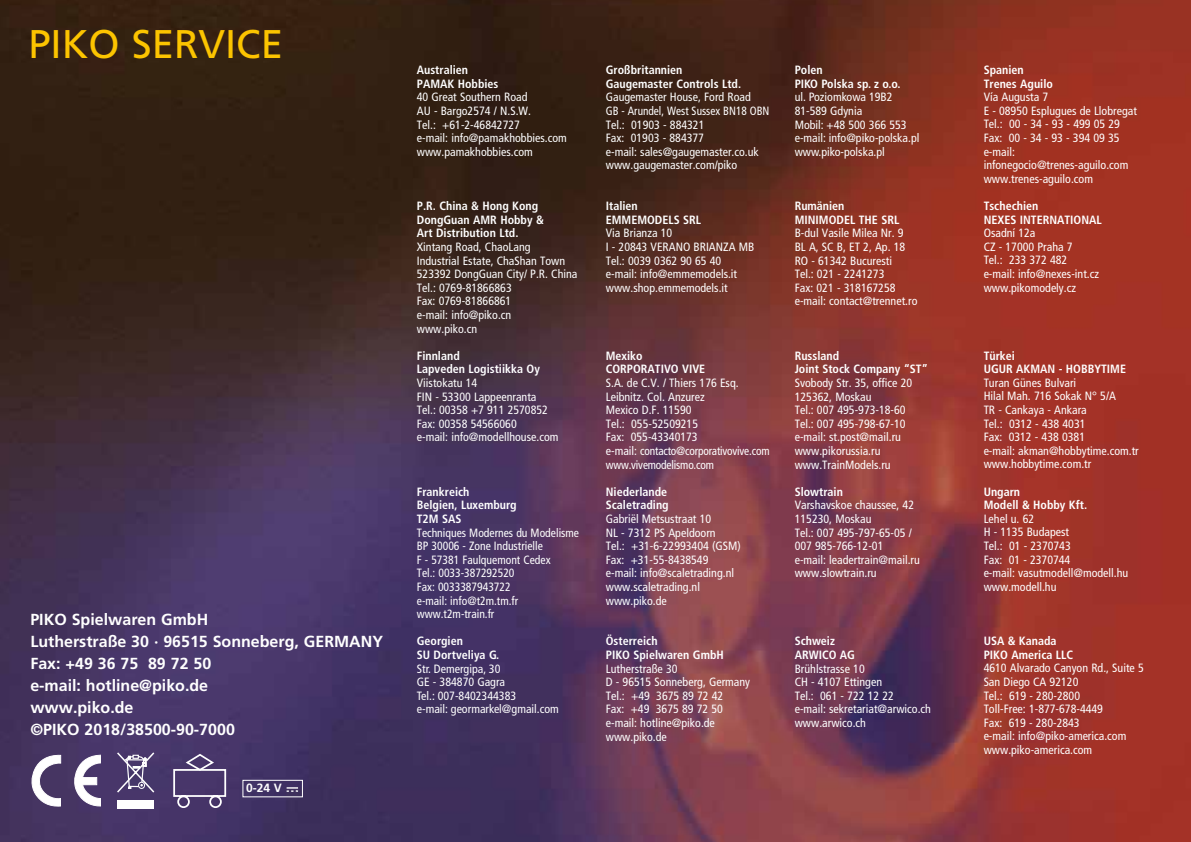
<style>
.page{position:relative;width:1191px;height:842px;background:#fff}
.page>*{position:absolute;margin:0;border:0;box-sizing:border-box;transform-origin:0 0}
.t1{font:40px "Frutiger LT Std";color:#fcc400}
.t2{font:700 16px/22px "Frutiger LT Std";color:#fff}
.t3{font:condensed 12px/13.6px "Frutiger LT Std";color:#fff}
.t4{font:700 condensed 12px/13.6px "Frutiger LT Std";color:#fff}
.t5{font:700 12px "Frutiger LT Std";color:#fff}
</style>
<div class="page">
<img style="left:0;top:0;width:1191px;height:842px">
<svg style="left:173px;top:753px;width:54px;height:56px;background:#645581"></svg>
<svg style="left:30px;top:755px;width:31px;height:52px"></svg>
<svg style="left:73px;top:754px;width:27px;height:53px"></svg>
<div style="left:117px;top:800px;width:37px;height:8px;background:#fff"></div>
<svg style="left:117px;top:752px;width:37px;height:42px;background:#70638b"></svg>
<div style="left:242px;top:780px;width:61px;height:17px;border:1px solid #fff"></div>
<svg style="left:287px;top:787px;width:11px;height:5px"></svg>
<h1 class="t1" style="left:28px;top:21px;width:256px">PI KO SERVICE</h1>
<h2 class="t2" style="left:30px;top:609px;width:354px">PIKO Spielwaren GmbH<br>Lutherstraße 30 · 96515 Sonneberg, Germany<br>Fax: +49 36 75 89 72 50<br>e-mail: hotline@piko.de<br>www.piko.de<br>©PIKO 2018/38500-90-7000</h2>
<p class="t5" style="left:246px;top:780px;width:37px">0-24 V</p>
<p class="t4" style="left:417px;top:63px;width:83px">Australien<br>PAMAK Hobbies</p>
<p class="t3" style="left:417px;top:91px;width:152px">40 Great Southern Road<br>AU - Bargo2574 / N.S.W.<br>Tel.: +61-2-46842727<br>e-mail: info@pamakhobbies.com www.pamakhobbies.com</p>
<p class="t4" style="left:417px;top:199px;width:128px">P.R. China &amp; Hong Kong<br>DongGuan AMR Hobby &amp;<br>Art Distribution Ltd.</p>
<p class="t3" style="left:417px;top:240px;width:162px">Xintang Road, ChaoLang<br>Industrial Estate, ChaShan Town<br>523392 DongGuan City/ P.R. China<br>Tel.: 0769-81866863<br>Fax: 0769-81866861<br>e-mail: info@piko.cn<br>www.piko.cn</p>
<p class="t4" style="left:417px;top:349px;width:125px">Finnland<br>Lapveden Logistiikka Oy</p>
<p class="t3" style="left:417px;top:376px;width:143px">Viistokatu 14<br>FIN - 53300 Lappeenranta<br>Tel.: 00358 +7 911 2570852<br>Fax: 00358 54566060<br>e-mail: info@modellhouse.com</p>
<p class="t4" style="left:417px;top:485px;width:101px">Frankreich<br>Belgien, Luxemburg<br>T2M SAS</p>
<p class="t3" style="left:417px;top:526px;width:164px">Techniques Modernes du Modelisme<br>BP 30006 - Zone Industrielle<br>F - 57381 Faulquemont Cedex<br>Tel.: 0033-387292520<br>Fax: 0033387943722<br>e-mail: info@t2m.tm.fr www.t2m-train.fr</p>
<p class="t4" style="left:417px;top:634px;width:84px">Georgien<br>SU Dortveliya G.</p>
<p class="t3" style="left:417px;top:662px;width:144px">Str. Demergipa, 30<br>GE - 384870 Gagra<br>Tel.: 007-8402344383<br>e-mail: geormarkel@gmail.com</p>
<p class="t4" style="left:606px;top:63px;width:137px">Großbritannien<br>Gaugemaster Controls Ltd.</p>
<p class="t3" style="left:606px;top:90px;width:165px">Gaugemaster House, Ford Road<br>GB - Arundel, West Sussex BN18 OBN<br>Tel.: 01903 - 884321<br>Fax: 01903 - 884377<br>e-mail: sales@gaugemaster.co.uk www.gaugemaster.com/piko</p>
<p class="t4" style="left:606px;top:199px;width:97px">Italien<br>EMMEMODELS SRL</p>
<p class="t3" style="left:606px;top:227px;width:150px">Via Brianza 10<br>I - 20843 VERANO BRIANZA MB<br>Tel.: 0039 0362 90 65 40 e-mail: info@emmemodels.it www.shop.emmemodels.it</p>
<p class="t4" style="left:606px;top:349px;width:101px">Mexiko<br>CORPORATIVO VIVE</p>
<p class="t3" style="left:606px;top:376px;width:165px">S.A. de C.V. / Thiers 176 Esq.<br>Leibnitz. Col. Anzurez<br>Mexico D.F. 11590<br>Tel.: 055-52509215<br>Fax: 055-43340173<br>e-mail: contacto@corporativovive.com www.vivemodelismo.com</p>
<p class="t4" style="left:606px;top:485px;width:64px">Niederlande<br>Scaletrading</p>
<p class="t3" style="left:606px;top:512px;width:136px">Gabriël Metsustraat 10<br>NL - 7312 PS Apeldoorn<br>Tel.: +31-6-22993404 (GSM)<br>Fax: +31-55-8438549 e-mail: info@scaletrading.nl www.scaletrading.nl www.piko.de</p>
<p class="t4" style="left:606px;top:634px;width:120px">Österreich<br>PIKO Spielwaren GmbH</p>
<p class="t3" style="left:606px;top:662px;width:146px">Lutherstraße 30<br>D - 96515 Sonneberg, Germany<br>Tel.: +49 3675 89 72 42<br>Fax: +49 3675 89 72 50 e-mail: hotline@piko.de www.piko.de</p>
<p class="t4" style="left:794px;top:63px;width:107px">Polen<br>PIKO Polska sp. z o.o.</p>
<p class="t3" style="left:794px;top:90px;width:126px">ul. Poziomkowa 19B2<br>81-589 Gdynia<br>Mobil: +48 500 366 553 e-mail: info@piko-polska.pl www.piko-polska.pl</p>
<p class="t4" style="left:794px;top:199px;width:106px">Rumänien<br>MINIMODEL THE SRL</p>
<p class="t3" style="left:794px;top:226px;width:124px">B-dul Vasile Milea Nr. 9<br>BL A, SC B, ET 2, Ap. 18<br>RO - 61342 Bucuresti<br>Tel.: 021 - 2241273<br>Fax: 021 - 318167258 e-mail: contact@trennet.ro</p>
<p class="t4" style="left:794px;top:349px;width:135px">Russland<br>Joint Stock Company “ST”</p>
<p class="t3" style="left:794px;top:376px;width:119px">Svobody Str. 35, office 20<br>125362, Moskau<br>Tel.: 007 495-973-18-60<br>Tel.: 007 495-798-67-10 e-mail: st.post@mail.ru www.pikorussia.ru www.TrainModels.ru</p>
<p class="t4" style="left:794px;top:485px;width:50px">Slowtrain</p>
<p class="t3" style="left:794px;top:498px;width:127px">Varshavskoe chaussee, 42<br>115230, Moskau<br>Tel.: 007 495-797-65-05 /<br>007 985-766-12-01<br>e-mail: leadertrain@mail.ru www.slowtrain.ru</p>
<p class="t4" style="left:794px;top:634px;width:62px">Schweiz<br>ARWICO AG</p>
<p class="t3" style="left:794px;top:662px;width:138px">Brühlstrasse 10<br>CH - 4107 Ettingen<br>Tel.: 061 - 722 12 22<br>e-mail: sekretariat@arwico.ch www.arwico.ch</p>
<p class="t4" style="left:983px;top:63px;width:71px">Spanien<br>Trenes Aguilo</p>
<p class="t3" style="left:983px;top:90px;width:155px">Vía Augusta 7<br>E - 08950 Esplugues de Llobregat<br>Tel.: 00 - 34 - 93 - 499 05 29<br>Fax: 00 - 34 - 93 - 394 09 35 e-mail: infonegocio@trenes-aguilo.com www.trenes-aguilo.com</p>
<p class="t4" style="left:983px;top:199px;width:120px">Tschechien<br>NEXES INTERNATIONAL</p>
<p class="t3" style="left:983px;top:226px;width:117px">Osadní 12a<br>CZ - 17000 Praha 7<br>Tel.: 233 372 482 e-mail: info@nexes-int.cz www.pikomodely.cz</p>
<p class="t4" style="left:983px;top:349px;width:144px">Türkei<br>UGUR AKMAN - HOBBYTIME</p>
<p class="t3" style="left:983px;top:376px;width:157px">Turan Günes Bulvari<br>Hilal Mah. 716 Sokak N° 5/A<br>TR - Cankaya - Ankara<br>Tel.: 0312 - 438 4031<br>Fax: 0312 - 438 0381<br>e-mail: akman@hobbytime.com.tr www.hobbytime.com.tr</p>
<p class="t4" style="left:983px;top:485px;width:105px">Ungarn<br>Modell &amp; Hobby Kft.</p>
<p class="t3" style="left:983px;top:512px;width:146px">Lehel u. 62<br>H - 1135 Budapest<br>Tel.: 01 - 2370743<br>Fax: 01 - 2370744<br>e-mail: vasutmodell@modell.hu www.modell.hu</p>
<p class="t4" style="left:983px;top:634px;width:91px">USA &amp; Kanada<br>PIKO America LLC</p>
<p class="t3" style="left:983px;top:661px;width:162px">4610 Alvarado Canyon Rd., Suite 5<br>San Diego CA 92120<br>Tel.: 619 - 280-2800<br>Toll-Free: 1-877-678-4449<br>Fax: 619 - 280-2843<br>e-mail: info@piko-america.com www.piko-america.com</p>
</div>
